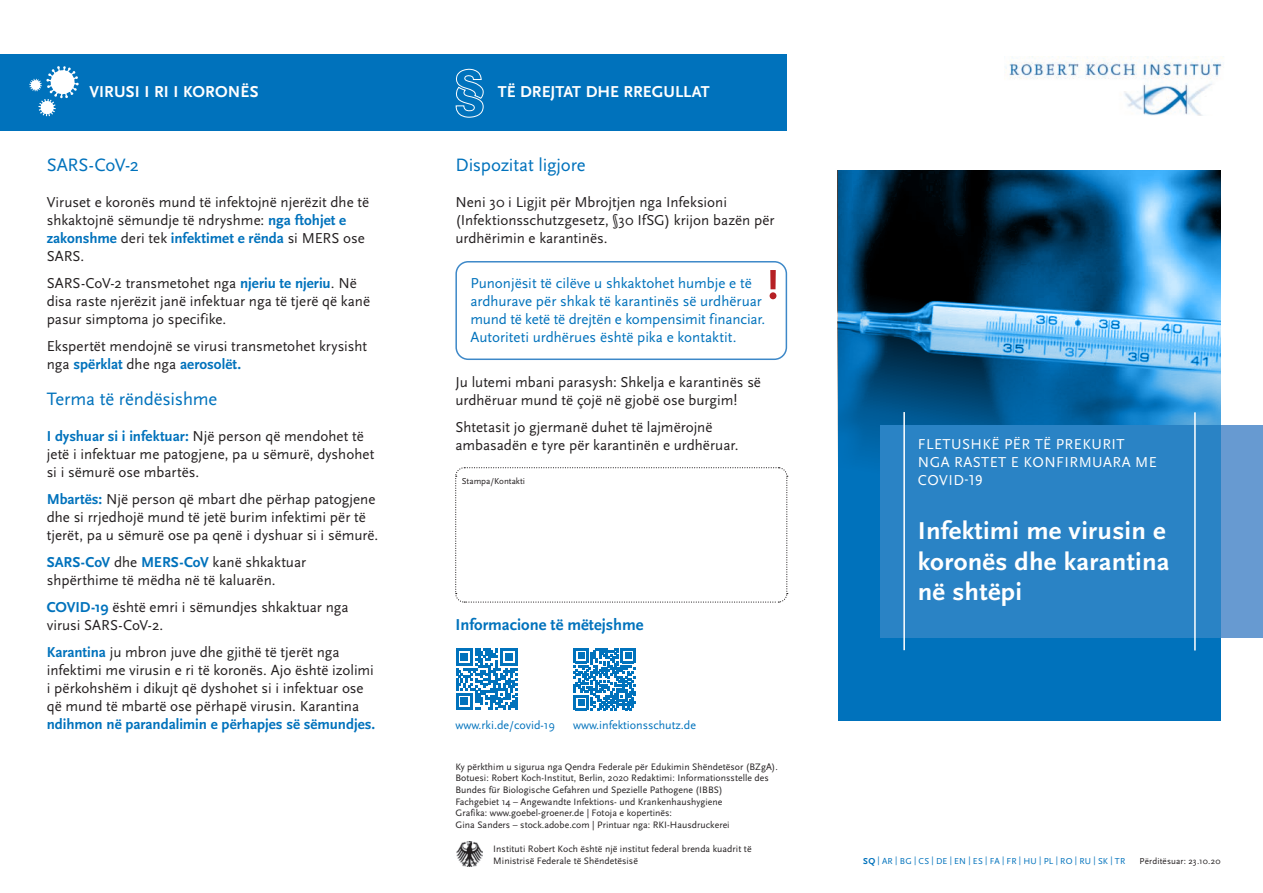
<style>
.page{position:relative;width:1263px;height:893px;background:#fff}
.page>*{position:absolute;margin:0;border:0;box-sizing:border-box;transform-origin:0 0}
.t1{font:700 25.5px/30.6px "Scala Sans Pro";letter-spacing:.01em;color:#fff;scale:1.05 1}
.SUBLINE{font:18.75px "Scala Sans Pro";letter-spacing:-.01em;color:#0072bc}
.BALKEN_HEAD{font:700 16.5px "Scala Sans Pro";letter-spacing:.005em;color:#fff}
.t2{font:700 16.5px "Scala Sans Pro";color:#0072bc}
.COPY{font:15px/18px "Scala Sans Pro";color:#231f20}
.KASTEN{font:15px/18px "Scala Sans Pro";letter-spacing:-.005em;color:#0072bc}
.t3{font:15px/18px "Scala Sans Pro";letter-spacing:.03em;color:#fff}
.t4{font:12px "Scala Sans Pro";color:#0072bc}
.Fuß_letze_Seite{font:9.75px/11.7px "Scala Sans Pro";letter-spacing:.005em;color:#231f20}
.leiste{font:9px "Scala Sans Pro";letter-spacing:.025em;color:#0072bc}
.SUBLINE-2{font:9px "Scala Sans Pro";letter-spacing:.015em;color:#231f20}
.COPY-2{font:9px "Scala Sans Pro";color:#231f20}
.s1{font-weight:700;color:#0072bc}
.s2{font-weight:700}
</style>
<div class="page">
<svg style="left:838px;top:170px;width:382px;height:550px;background:#19699e"></svg>
<div style="left:1220px;top:425px;width:43px;height:213px;background:#679ad1"></div>
<div style="left:880px;top:425px;width:340px;height:213px;background:#2a83c5"></div>
<hr style="left:1194px;top:412px;width:2px;height:238px;background:#fff">
<hr style="left:903px;top:412px;width:2px;height:238px;background:#fff">
<div style="left:0;top:54px;width:787px;height:77px;background:#0072bc"></div>
<svg style="left:455px;top:68px;width:29px;height:50px"></svg>
<img style="left:1005px;top:56px;width:219px;height:60px">
<svg style="left:770px;top:270px;width:6px;height:29px"></svg>
<div style="left:455px;top:261px;width:332px;height:99px;border:2px solid #3d88c8;border-radius:12px"></div>
<svg style="left:455px;top:467px;width:333px;height:136px"></svg>
<img style="left:456px;top:842px;width:27px;height:24px">
<svg style="left:29px;top:66px;width:50px;height:50px"></svg>
<svg style="left:456px;top:648px;width:62px;height:62px"></svg>
<svg style="left:574px;top:648px;width:62px;height:62px"></svg>
<p class="BALKEN_HEAD" style="left:89px;top:82px;width:171px">VIRUSI I RI I KORONËS</p>
<p class="SUBLINE" style="left:47px;top:154px;width:94px">SARS-CoV-2</p>
<p class="COPY" style="left:47px;top:193px;width:324px">Viruset e koronës mund të infektojnë njerëzit dhe të shkaktojnë sëmundje të ndryshme: <span class="s1">nga ftohjet e zakonshme</span> deri tek <span class="s1">infektimet e rënda</span> si MERS ose SARS.</p>
<p class="COPY" style="left:47px;top:274px;width:325px">SARS-CoV-2 transmetohet nga <span class="s1">njeriu te njeriu</span>. Në disa raste njerëzit janë infektuar nga të tjerë që kanë pasur simptoma jo specifike.</p>
<p class="COPY" style="left:47px;top:337px;width:322px">Ekspertët mendojnë se virusi transmetohet krysisht nga <span class="s1">spërklat</span> dhe nga <span class="s1">aerosolët.</span></p>
<p class="SUBLINE" style="left:47px;top:388px;width:172px">Terma të rëndësishme</p>
<p class="COPY" style="left:47px;top:427px;width:329px"><span class="s1">I dyshuar si i infektuar:</span> Një person që mendohet të jetë i infektuar me patogjene, pa u sëmurë, dyshohet si i sëmurë ose mbartës.</p>
<p class="COPY" style="left:47px;top:490px;width:333px"><span class="s1">Mbartës:</span> Një person që mbart dhe përhap patogjene dhe si rrjedhojë mund të jetë burim infektimi për të tjerët, pa u sëmurë ose pa qenë i dyshuar si i sëmurë.</p>
<p class="COPY" style="left:47px;top:553px;width:261px"><span class="s1">SARS-CoV</span> dhe <span class="s1">MERS-CoV</span> kanë shkaktuar shpërthime të mëdha në të kaluarën.</p>
<p class="COPY" style="left:47px;top:598px;width:303px"><span class="s1">COVID-19</span> është emri i sëmundjes shkaktuar nga virusi SARS-CoV-2.</p>
<p class="COPY" style="left:47px;top:643px;width:330px"><span class="s1">Karantina</span> ju mbron juve dhe gjithë të tjerët nga infektimi me virusin e ri të koronës. Ajo është izolimi i përkohshëm i dikujt që dyshohet si i infektuar ose që mund të mbartë ose përhapë virusin. Karantina <span class="s1">ndihmon në parandalimin e përhapjes së sëmundjes.</span></p>
<p class="BALKEN_HEAD" style="left:498px;top:82px;width:213px">TË DREJTAT DHE RREGULLAT</p>
<p class="SUBLINE" style="left:455px;top:154px;width:132px">Dispozitat ligjore</p>
<p class="COPY" style="left:455px;top:193px;width:321px">Neni 30 i Ligjit për Mbrojtjen nga Infeksioni (Infektionsschutzgesetz, §30 IfSG) krijon bazën për urdhërimin e karantinës.</p>
<p class="KASTEN" style="left:470px;top:274px;width:296px">Punonjësit të cilëve u shkaktohet humbje e të ardhurave për shkak të karantinës së urdhëruar mund të ketë të drejtën e kompensimit financiar.<br>Autoriteti urdhërues është pika e kontaktit.</p>
<p class="COPY" style="left:455px;top:373px;width:307px">Ju lutemi mbani parasysh: Shkelja e karantinës së urdhëruar mund të çojë në gjobë ose burgim!</p>
<p class="COPY" style="left:455px;top:418px;width:284px">Shtetasit jo gjermanë duhet të lajmërojnë ambasadën e tyre për karantinën e urdhëruar.</p>
<p class="COPY-2" style="left:462px;top:475px;width:65px">Stampa/Kontakti</p>
<p class="t2" style="left:455px;top:615px;width:190px">Informacione të mëtejshme</p>
<p class="t4" style="left:455px;top:718px;width:101px">www.rki.de/covid-19</p>
<p class="t4" style="left:573px;top:718px;width:124px">www.infektionsschutz.de</p>
<p class="Fuß_letze_Seite" style="left:455px;top:760px;width:324px">Ky përkthim u sigurua nga Qendra Federale për Edukimin Shëndetësor (BZgA).</p>
<p class="Fuß_letze_Seite" style="left:455px;top:772px;width:315px">Botuesi: Robert Koch-Institut, Berlin, 2020 Redaktimi: Informationsstelle des Bundes für Biologische Gefahren und Spezielle Pathogene (IBBS)<br>Fachgebiet 14 – Angewandte Infektions- und Krankenhaushygiene<br>Grafika: www.goebel-groener.de | Fotoja e kopertinës:<br>Gina Sanders – stock.adobe.com | Printuar nga: RKI-Hausdruckerei</p>
<p class="Fuß_letze_Seite" style="left:493px;top:843px;width:260px">Instituti Robert Koch është një institut federal brenda kuadrit të<br>Ministrisë Federale të Shëndetësisë</p>
<p class="t3" style="left:918px;top:435px;width:241px">FLETUSHKË PËR TË PREKURIT<br>NGA RASTET E KONFIRMUARA ME<br>COVID-19</p>
<p class="t1" style="left:918px;top:516px;width:241px">Infektimi me virusin e koronës dhe karantina në shtëpi</p>
<p class="leiste" style="left:863px;top:856px;width:263px"><span class="s2">SQ</span> | AR | BG | CS | DE | EN | ES | FA | FR | HU | PL | RO | RU | SK | TR</p>
<p class="SUBLINE-2" style="left:1140px;top:856px;width:82px">Përditësuar: 23.10.20</p>
</div>
